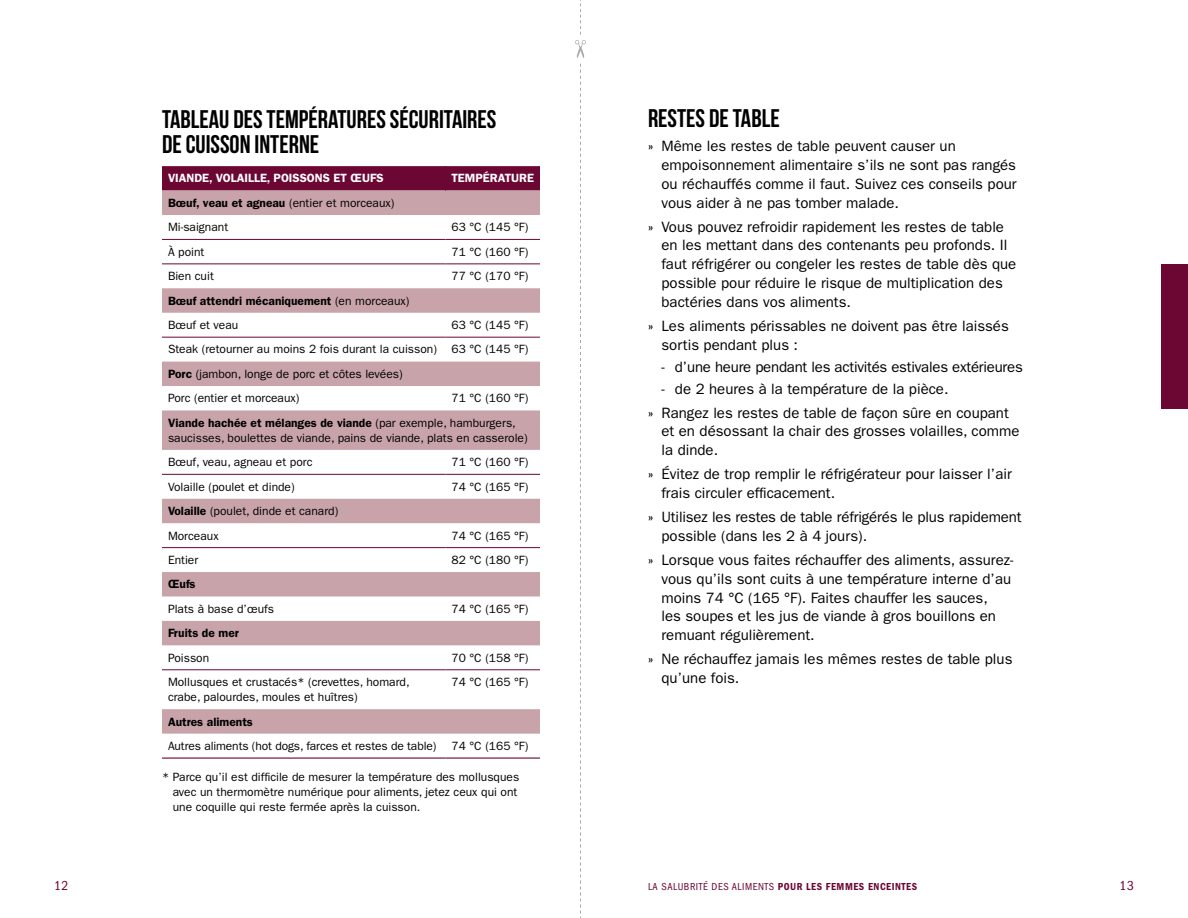
<style>
.page{position:relative;width:1188px;height:918px;background:#fff}
.page>*{position:absolute;margin:0;border:0;box-sizing:border-box;transform-origin:0 0}
.t1{font:25.5px/25.5px "Bebas Neue";color:#000}
.t2{font:15px/18.8px "ITC Franklin Gothic Std";color:#000}
.t3{font:condensed 13.5px "ITC Franklin Gothic Std";color:#6c0633}
.t4{font:12px/24.5px "ITC Franklin Gothic Std";color:#000}
.t5{font:600 12px/24.5px "ITC Franklin Gothic Std";color:#000}
.t6{font:600 12px "ITC Franklin Gothic Std";color:#fff}
.t7{font:condensed 10.5px "ITC Franklin Gothic Std";letter-spacing:.05em;color:#6c0633}
.s1{font-weight:600}
.s2{font-weight:400}
.s3{font-family:"ITC Franklin Gothic Std Dm Cd";font-stretch:normal}
</style>
<div class="page">
<div style="left:1161px;top:265px;width:27px;height:144px;background:#6c0633"></div>
<svg style="left:162px;top:191px;width:378px;height:543px"></svg>
<svg style="left:162px;top:166px;width:378px;height:25px;background:#6f0c38"></svg>
<hr style="left:162px;top:239px;width:284px;height:1px;background:#6c0633">
<hr style="left:446px;top:239px;width:94px;height:1px;background:#6c0633">
<hr style="left:162px;top:263px;width:284px;height:1px;background:#6c0633">
<hr style="left:446px;top:263px;width:94px;height:1px;background:#6c0633">
<hr style="left:162px;top:337px;width:284px;height:1px;background:#6c0633">
<hr style="left:446px;top:337px;width:94px;height:1px;background:#6c0633">
<hr style="left:162px;top:474px;width:284px;height:1px;background:#6c0633">
<hr style="left:446px;top:474px;width:94px;height:1px;background:#6c0633">
<hr style="left:162px;top:547px;width:284px;height:1px;background:#6c0633">
<hr style="left:446px;top:547px;width:94px;height:1px;background:#6c0633">
<hr style="left:162px;top:669px;width:284px;height:1px;background:#6c0633">
<hr style="left:446px;top:669px;width:94px;height:1px;background:#6c0633">
<hr style="left:162px;top:758px;width:284px;height:1px;background:#6c0633">
<hr style="left:446px;top:758px;width:94px;height:1px;background:#6c0633">
<svg style="left:580px;top:64px;width:1px;height:854px"></svg>
<svg style="left:575px;top:0;width:11px;height:58px"></svg>
<h1 class="t1" style="left:162px;top:106px;width:336px">TABLEAU DES TEMPÉRATURES SÉCURITAIRES<br>DE CUISSON INTERNE</h1>
<p class="t6" style="left:168px;top:171px;width:217px">VIANDE, VOLAILLE, POISSONS ET ŒUFS</p>
<p class="t6" style="left:452px;top:171px;width:84px">TEMPÉRATURE</p>
<p class="t4" style="left:168px;top:191px;width:228px"><span class="s1">Bœuf, veau et agneau</span> (entier et morceaux)<br>Mi-saignant</p>
<p class="t4" style="left:452px;top:215px;width:78px">63 °C (145 °F)</p>
<p class="t4" style="left:168px;top:240px;width:38px">À point</p>
<p class="t4" style="left:452px;top:240px;width:78px">71 °C (160 °F)</p>
<p class="t4" style="left:168px;top:264px;width:47px">Bien cuit</p>
<p class="t4" style="left:452px;top:264px;width:78px">77 °C (170 °F)</p>
<p class="t5" style="left:168px;top:288px;width:243px">Bœuf attendri mécaniquement <span class="s2">(en morceaux)<br>Bœuf et veau</span></p>
<p class="t4" style="left:168px;top:313px;width:362px;text-indent:284px">63 °C (145 °F)<br>Steak (retourner au moins 2 fois durant la cuisson) 63 °C (145 °F)<br><span class="s1">Porc</span> (jambon, longe de porc et côtes levées)<br>Porc (entier et morceaux)</p>
<p class="t4" style="left:168px;top:386px;width:362px;text-indent:284px">71 °C (160 °F)<br><span class="s1">Viande hachée et mélanges de viande</span> (par exemple, hamburgers,</p>
<p class="t4" style="left:168px;top:426px;width:361px">saucisses, boulettes de viande, pains de viande, plats en casserole)<br>Bœuf, veau, agneau et porc</p>
<p class="t4" style="left:452px;top:450px;width:78px">71 °C (160 °F)</p>
<p class="t4" style="left:168px;top:474px;width:128px">Volaille (poulet et dinde)</p>
<p class="t4" style="left:452px;top:474px;width:78px">74 °C (165 °F)</p>
<p class="t4" style="left:168px;top:499px;width:172px"><span class="s1">Volaille</span> (poulet, dinde et canard)<br>Morceaux</p>
<p class="t4" style="left:452px;top:523px;width:78px">74 °C (165 °F)</p>
<p class="t4" style="left:168px;top:548px;width:32px">Entier</p>
<p class="t4" style="left:452px;top:548px;width:78px">82 °C (180 °F)</p>
<p class="t5" style="left:168px;top:572px;width:29px">Œufs</p>
<p class="t4" style="left:168px;top:597px;width:108px">Plats à base d’œufs</p>
<p class="t4" style="left:452px;top:597px;width:78px">74 °C (165 °F)</p>
<p class="t5" style="left:168px;top:621px;width:72px">Fruits de mer</p>
<p class="t4" style="left:168px;top:645px;width:43px">Poisson</p>
<p class="t4" style="left:452px;top:645px;width:78px">70 °C (158 °F)</p>
<p class="t4" style="left:168px;top:675px;width:243px;line-height:15px">Mollusques et crustacés* (crevettes, homard, crabe, palourdes, moules et huîtres)</p>
<p class="t4" style="left:452px;top:670px;width:78px">74 °C (165 °F)</p>
<p class="t5" style="left:168px;top:709px;width:86px">Autres aliments</p>
<p class="t4" style="left:168px;top:734px;width:270px">Autres aliments (hot dogs, farces et restes de table)</p>
<p class="t4" style="left:452px;top:734px;width:78px">74 °C (165 °F)</p>
<p class="t4" style="left:173px;top:770px;width:348px;line-height:15px;text-indent:-11px">* Parce qu’il est difficile de mesurer la température des mollusques avec un thermomètre numérique pour aliments, jetez ceux qui ont une coquille qui reste fermée après la cuisson.</p>
<h1 class="t1" style="left:648px;top:105px;width:133px">RESTES DE TABLE</h1>
<p class="t2" style="left:661px;top:137px;width:357px;text-indent:-14px">» Même les restes de table peuvent causer un empoisonnement alimentaire s’ils ne sont pas rangés ou réchauffés comme il faut. Suivez ces conseils pour vous aider à ne pas tomber malade.</p>
<p class="t2" style="left:661px;top:217px;width:356px;text-indent:-14px">» Vous pouvez refroidir rapidement les restes de table en les mettant dans des contenants peu profonds. Il faut réfrigérer ou congeler les restes de table dès que possible pour réduire le risque de multiplication des bactéries dans vos aliments.</p>
<p class="t2" style="left:661px;top:316px;width:349px;text-indent:-14px">» Les aliments périssables ne doivent pas être laissés sortis pendant plus :</p>
<p class="t2" style="left:661px;top:357px;width:363px">- d’une heure pendant les activités estivales extérieures</p>
<p class="t2" style="left:648px;top:376px;width:362px;line-height:24.2px;text-indent:14px">- de 2 heures à la température de la pièce.<br>» Rangez les restes de table de façon sûre en coupant</p>
<p class="t2" style="left:661px;top:422px;width:360px">et en désossant la chair des grosses volailles, comme la dinde.</p>
<p class="t2" style="left:661px;top:465px;width:352px;text-indent:-14px">» Évitez de trop remplir le réfrigérateur pour laisser l’air frais circuler efficacement.</p>
<p class="t2" style="left:661px;top:508px;width:362px;text-indent:-14px">» Utilisez les restes de table réfrigérés le plus rapidement possible (dans les 2 à 4 jours).</p>
<p class="t2" style="left:661px;top:551px;width:353px;text-indent:-14px">» Lorsque vous faites réchauffer des aliments, assurez&shy;vous qu’ils sont cuits à une température interne d’au moins 74 °C (165 °F). Faites chauffer les sauces,<br>les soupes et les jus de viande à gros bouillons en remuant régulièrement.</p>
<p class="t2" style="left:661px;top:650px;width:353px;text-indent:-14px">» Ne réchauffez jamais les mêmes restes de table plus qu’une fois.</p>
<p class="t3" style="left:54px;top:878px;width:16px">12</p>
<p class="t7" style="left:648px;top:881px;width:271px">LA SALUBRITÉ DES ALIMENTS <span class="s3">POUR LES FEMMES ENCEINTES</span></p>
<p class="t3" style="left:1120px;top:878px;width:16px">13</p>
</div>
